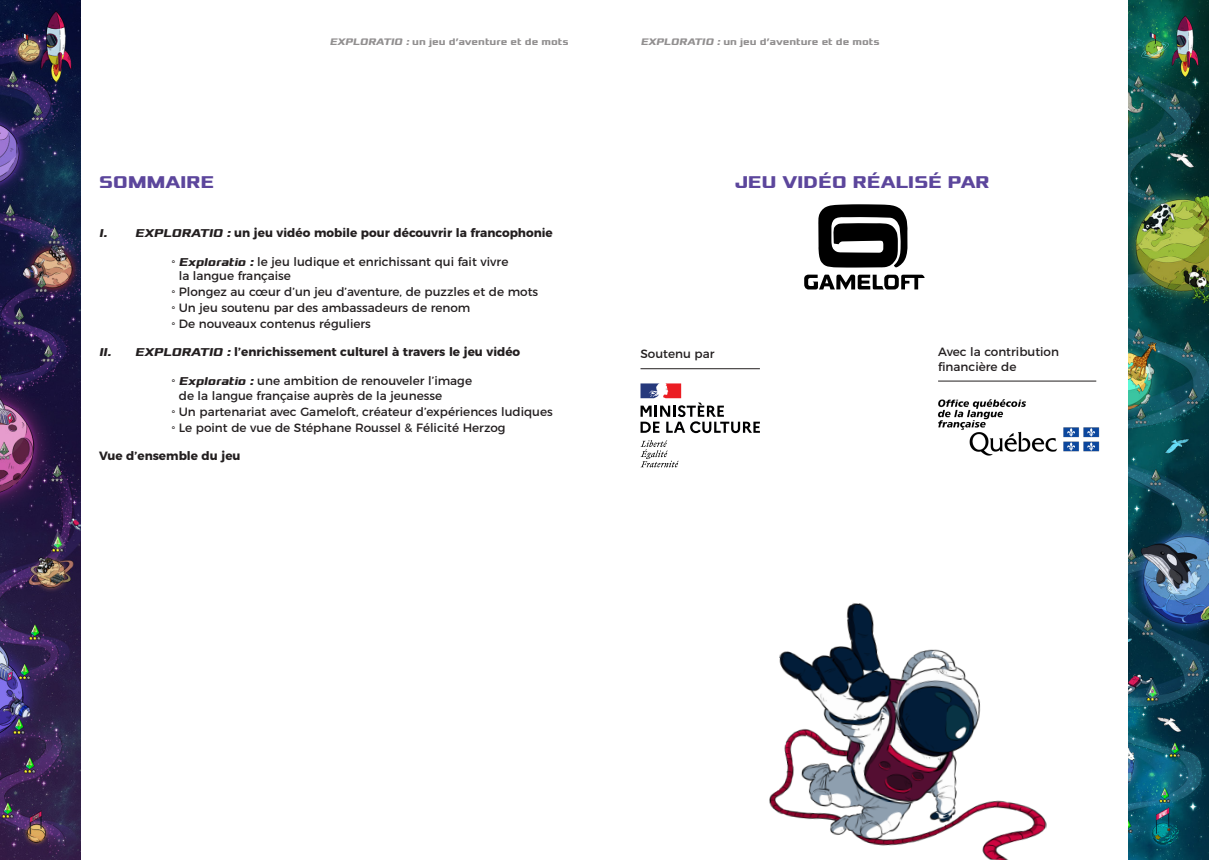
<style>
.page{position:relative;width:1209px;height:860px;background:#fff}
.page>*{position:absolute;margin:0;border:0;box-sizing:border-box;transform-origin:0 0}
.t1{font:700 18px "Xolonium";color:#5c469c}
.t2{font:12px/14.4px "Montserrat";color:#231f20}
.t3{font:700 12px "Montserrat";color:#231f20}
.t4{font:700 10px "Xolonium";color:#231f20}
.s1{font-style:italic}
.s2{font-family:"Xolonium";font-style:italic}
.s3{font-family:"Xolonium";font-weight:700;font-style:italic}
</style>
<div class="page">
<svg style="left:804px;top:275px;width:120px;height:15px"></svg>
<svg style="left:818px;top:204px;width:89px;height:64px"></svg>
<img style="left:0;top:0;width:80px;height:860px">
<svg style="left:640px;top:440px;width:38px;height:27px"></svg>
<svg style="left:640px;top:383px;width:120px;height:50px"></svg>
<hr style="left:640px;top:368px;width:120px;height:1px;background:#231f20">
<img style="left:938px;top:399px;width:162px;height:57px">
<hr style="left:938px;top:381px;width:158px;height:1px;background:#231f20">
<img style="left:1128px;top:0;width:81px;height:860px">
<img style="left:769px;top:603px;width:278px;height:257px">
<p class="t4" style="left:329px;top:36px;width:240px"><span class="s1">EXPLORATIO :</span> un jeu d’aventure et de mots</p>
<p class="t4" style="left:640px;top:36px;width:240px"><span class="s1">EXPLORATIO :</span> un jeu d’aventure et de mots</p>
<p class="t1" style="left:99px;top:172px;width:117px">SOMMAIRE</p>
<p class="t3" style="left:99px;top:223px;width:455px"><span class="s2">I. EXPLORATIO :</span> un jeu vidéo mobile pour découvrir la francophonie</p>
<p class="t2" style="left:179px;top:253px;width:331px;line-height:14px;text-indent:-8px">° <span class="s3">Exploratio :</span> le jeu ludique et enrichissant qui fait vivre la langue française</p>
<p class="t2" style="left:171px;top:283px;width:369px">° Plongez au cœur d’un jeu d’aventure, de puzzles et de mots</p>
<p class="t2" style="left:171px;top:299px;width:301px">° Un jeu soutenu par des ambassadeurs de renom</p>
<p class="t2" style="left:171px;top:315px;width:201px">° De nouveaux contenus réguliers</p>
<p class="t3" style="left:99px;top:342px;width:423px"><span class="s2">II. EXPLORATIO :</span> l’enrichissement culturel à travers le jeu vidéo</p>
<p class="t2" style="left:179px;top:373px;width:295px;text-indent:-8px">° <span class="s3">Exploratio :</span> une ambition de renouveler l’image de la langue française auprès de la jeunesse</p>
<p class="t2" style="left:171px;top:403px;width:383px">° Un partenariat avec Gameloft, créateur d’expériences ludiques</p>
<p class="t2" style="left:171px;top:419px;width:336px">° Le point de vue de Stéphane Roussel &amp; Félicité Herzog</p>
<p class="t3" style="left:99px;top:446px;width:143px">Vue d’ensemble du jeu</p>
<p class="t1" style="left:734px;top:172px;width:257px">JEU VIDÉO RÉALISÉ PAR</p>
<p class="t2" style="left:640px;top:345px;width:75px">Soutenu par</p>
<p class="t2" style="left:938px;top:344px;width:122px">Avec la contribution financière de</p>
</div>
